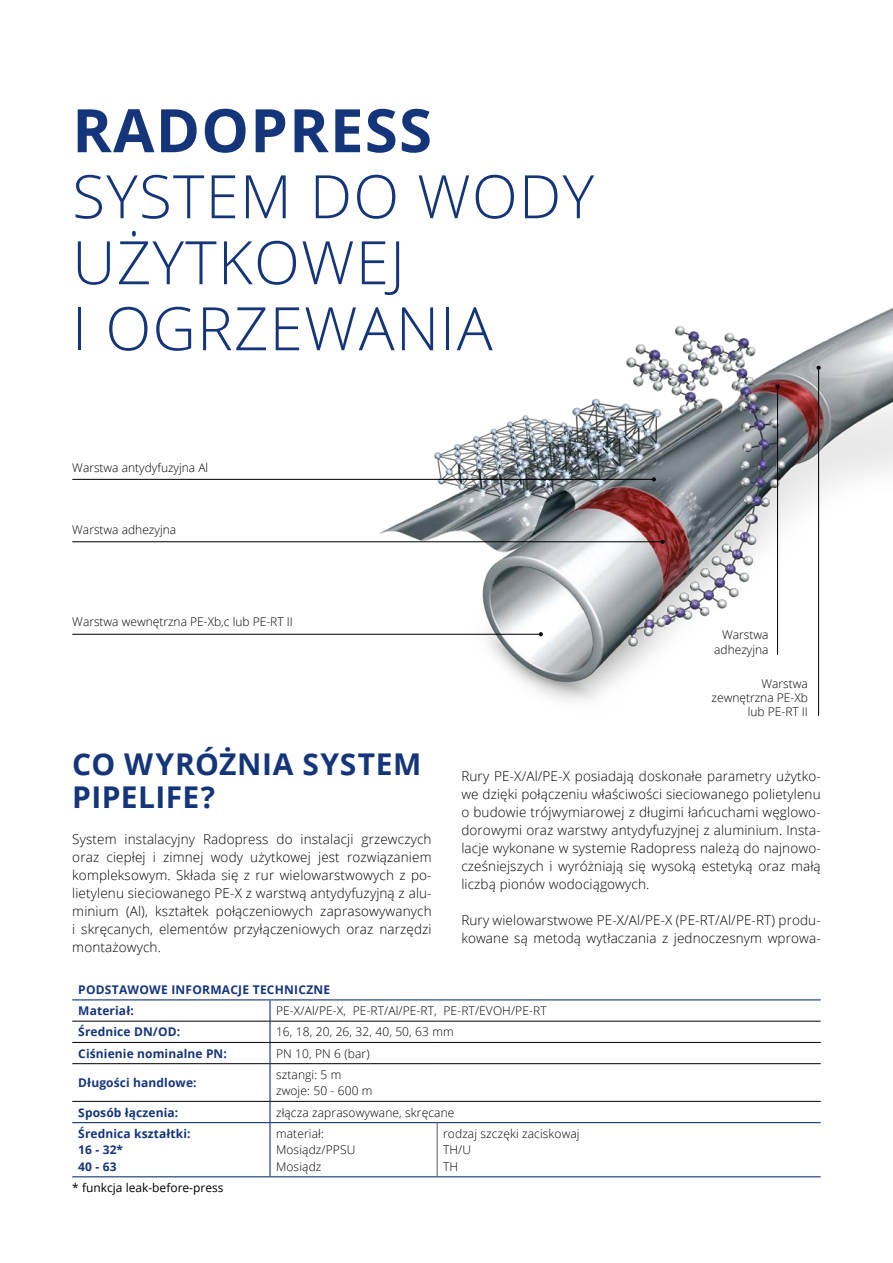
<style>
.page{position:relative;width:893px;height:1263px;background:#fff}
.page>*{position:absolute;margin:0;border:0;box-sizing:border-box;transform-origin:0 0}
.t1{font:300 60px/66px "Open Sans";letter-spacing:.02em;color:#15357b}
.t2{font:700 60px "Open Sans";letter-spacing:.02em;color:#15357b}
.t3{font:700 30px/33px "Open Sans";letter-spacing:.015em;color:#15357b}
.t4{font:300 13.5px/18px "Open Sans";letter-spacing:.01em;color:#000;text-align:justify}
.t5{font:300 12px/16.5px "Open Sans";letter-spacing:.01em;color:#000}
.t6{font:700 12px/16.5px "Open Sans";letter-spacing:.01em;color:#15357b}
.t7{font:12px "Open Sans";color:#000}
</style>
<div class="page">
<hr style="left:72px;top:1021px;width:198px;height:1px;background:#000">
<hr style="left:270px;top:1021px;width:167px;height:1px;background:#000">
<hr style="left:437px;top:1021px;width:384px;height:1px;background:#000">
<hr style="left:72px;top:1042px;width:198px;height:1px;background:#000">
<hr style="left:270px;top:1042px;width:167px;height:1px;background:#000">
<hr style="left:437px;top:1042px;width:384px;height:1px;background:#000">
<hr style="left:72px;top:1063px;width:198px;height:1px;background:#000">
<hr style="left:270px;top:1063px;width:167px;height:1px;background:#000">
<hr style="left:437px;top:1063px;width:384px;height:1px;background:#000">
<hr style="left:72px;top:1101px;width:198px;height:1px;background:#000">
<hr style="left:270px;top:1101px;width:167px;height:1px;background:#000">
<hr style="left:437px;top:1101px;width:384px;height:1px;background:#000">
<hr style="left:437px;top:1123px;width:1px;height:53px;background:#565857">
<hr style="left:72px;top:999px;width:198px;height:1px;background:#15357b">
<hr style="left:269px;top:1000px;width:2px;height:21px;background:#15357b">
<hr style="left:270px;top:999px;width:167px;height:1px;background:#15357b">
<hr style="left:437px;top:999px;width:384px;height:1px;background:#15357b">
<hr style="left:269px;top:1021px;width:2px;height:21px;background:#15357b">
<hr style="left:269px;top:1042px;width:2px;height:21px;background:#15357b">
<hr style="left:269px;top:1064px;width:2px;height:37px;background:#15357b">
<hr style="left:269px;top:1101px;width:2px;height:21px;background:#15357b">
<hr style="left:72px;top:1122px;width:198px;height:1px;background:#15357b">
<hr style="left:72px;top:1176px;width:198px;height:1px;background:#15357b">
<hr style="left:269px;top:1123px;width:2px;height:53px;background:#15357b">
<hr style="left:270px;top:1122px;width:167px;height:1px;background:#15357b">
<hr style="left:270px;top:1176px;width:167px;height:1px;background:#15357b">
<hr style="left:437px;top:1122px;width:384px;height:1px;background:#15357b">
<hr style="left:437px;top:1176px;width:384px;height:1px;background:#15357b">
<img style="left:377px;top:307px;width:516px;height:409px">
<hr style="left:777px;top:386px;width:1px;height:269px;background:#000">
<svg style="left:775px;top:384px;width:5px;height:4px"></svg>
<hr style="left:818px;top:368px;width:1px;height:348px;background:#000">
<svg style="left:816px;top:366px;width:5px;height:4px"></svg>
<hr style="left:72px;top:541px;width:591px;height:1px;background:#000">
<svg style="left:661px;top:540px;width:4px;height:4px"></svg>
<hr style="left:72px;top:479px;width:582px;height:1px;background:#000">
<svg style="left:652px;top:477px;width:4px;height:4px"></svg>
<hr style="left:72px;top:634px;width:469px;height:1px;background:#000">
<svg style="left:539px;top:632px;width:4px;height:4px"></svg>
<h1 class="t2" style="left:72px;top:88px;width:361px">RADOPRESS</h1>
<h1 class="t1" style="left:72px;top:162px;width:523px">SYSTEM DO WODY<br>UŻYTKOWEJ<br>I OGRZEWANIA</h1>
<p class="t5" style="left:72px;top:459px;width:138px">Warstwa antydyfuzyjna Al</p>
<p class="t5" style="left:72px;top:521px;width:105px">Warstwa adhezyjna</p>
<p class="t5" style="left:72px;top:613px;width:222px">Warstwa wewnętrzna PE-Xb,c lub PE-RT II</p>
<h2 class="t3" style="left:72px;top:747px;width:351px">CO WYRÓŻNIA SYSTEM<br>PIPELIFE?</h2>
<p class="t4" style="left:72px;top:830px;width:361px">System instalacyjny Radopress do instalacji grzewczych oraz ciepłej i zimnej wody użytkowej jest rozwiązaniem kompleksowym. Składa się z rur wielowarstwowych z po&shy;lietylenu sieciowanego PE-X z warstwą antydyfuzyjną z alu&shy;minium (Al), kształtek połączeniowych zaprasowywanych i skręcanych, elementów przyłączeniowych oraz narzędzi montażowych.</p>
<p class="t5" style="left:714px;top:627px;width:56px;line-height:14.4px;text-align:right">Warstwa adhezyjna</p>
<p class="t5" style="left:712px;top:676px;width:98px;line-height:14.4px;text-align:right">Warstwa zewnętrzna PE-Xb lub PE-RT II</p>
<p class="t4" style="left:461px;top:766px;width:361px">Rury PE-X/Al/PE-X posiadają doskonałe parametry użytko&shy;we dzięki połączeniu właściwości sieciowanego polietylenu o budowie trójwymiarowej z długimi łańcuchami węglowo&shy;dorowymi oraz warstwy antydyfuzyjnej z aluminium. Insta&shy;lacje wykonane w systemie Radopress należą do najnowo&shy;cześniejszych i wyróżniają się wysoką estetyką oraz małą liczbą pionów wodociągowych.</p>
<p class="t4" style="left:461px;top:910px;width:361px">Rury wielowarstwowe PE-X/Al/PE-X (PE-RT/Al/PE-RT) produ&shy;kowane są metodą wytłaczania z jednoczesnym wprowa-</p>
<p class="t6" style="left:78px;top:979px;width:253px;line-height:21.1px">PODSTAWOWE INFORMACJE TECHNICZNE<br>Materiał:</p>
<p class="t5" style="left:276px;top:1002px;width:272px">PE-X/Al/PE-X, PE-RT/Al/PE-RT, PE-RT/EVOH/PE-RT</p>
<p class="t6" style="left:78px;top:1023px;width:103px">Średnice DN/OD:</p>
<p class="t5" style="left:276px;top:1023px;width:179px">16, 18, 20, 26, 32, 40, 50, 63 mm</p>
<p class="t6" style="left:78px;top:1045px;width:150px">Ciśnienie nominalne PN:</p>
<p class="t5" style="left:276px;top:1045px;width:95px">PN 10, PN 6 (bar)</p>
<p class="t6" style="left:78px;top:1074px;width:120px">Długości handlowe:</p>
<p class="t5" style="left:276px;top:1066px;width:98px">sztangi: 5 m zwoje: 50 - 600 m</p>
<p class="t6" style="left:78px;top:1104px;width:102px">Sposób łączenia:</p>
<p class="t5" style="left:276px;top:1104px;width:180px">złącza zaprasowywane, skręcane</p>
<p class="t6" style="left:78px;top:1125px;width:114px">Średnica kształtki:<br>16 - 32*<br>40 - 63</p>
<p class="t5" style="left:276px;top:1125px;width:81px">materiał:<br>Mosiądz/PPSU<br>Mosiądz</p>
<p class="t5" style="left:443px;top:1125px;width:138px">rodzaj szczęki zaciskowaj<br>TH/U<br>TH</p>
<p class="t7" style="left:72px;top:1180px;width:153px">* funkcja leak-before-press</p>
</div>
